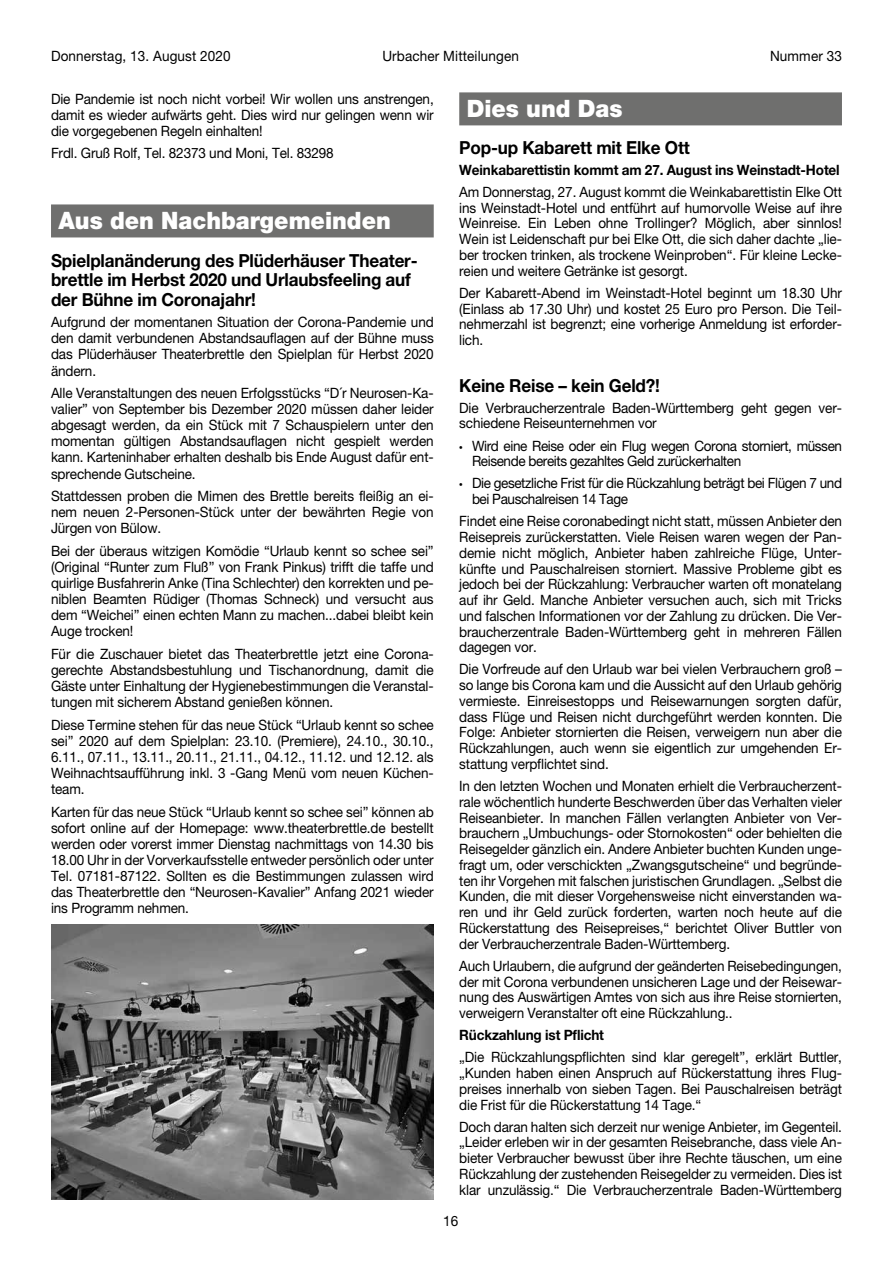
<style>
.page{position:relative;width:893px;height:1263px;background:#fff}
.page>*{position:absolute;margin:0;border:0;box-sizing:border-box;transform-origin:0 0}
.t1{font:900 24px "Helvetica Neue LT Pro";color:#fff;scale:.95 1}
.t2{font:700 18px/19.8px "Helvetica Neue LT Pro";letter-spacing:-.01em;color:#000;scale:.95 1}
.t3{font:14.25px/15.8px "Helvetica Neue LT Pro";letter-spacing:-.01em;color:#000;text-align:justify;scale:.95 1}
.t4{font:14.25px/15.8px "Helvetica Neue LT Pro";letter-spacing:-.03em;color:#000;scale:.95 1}
.t5{font:700 14.25px "Helvetica Neue LT Pro";letter-spacing:-.01em;color:#000;scale:.95 1}
.t6{font:14.25px "Helvetica Neue LT Pro";letter-spacing:.01em;color:#000;scale:.95 1}
.s1{font-family:"Myriad Pro";font-size:13.5px}
</style>
<div class="page">
<div style="left:459px;top:92px;width:383px;height:33px;background:#6f6f6e"></div>
<div style="left:51px;top:204px;width:383px;height:33px;background:#6f6f6e"></div>
<img style="left:51px;top:924px;width:383px;height:275px">
<p class="t6" style="left:51px;top:48px;width:191px">Donnerstag, 13. August 2020</p>
<p class="t6" style="left:382px;top:48px;width:145px">Urbacher Mitteilungen</p>
<p class="t6" style="left:770px;top:48px;width:77px">Nummer 33</p>
<h1 class="t1" style="left:467px;top:94px;width:166px">Dies und Das</h1>
<p class="t2" style="left:459px;top:137px;width:244px">Pop-up Kabarett mit Elke Ott</p>
<p class="t5" style="left:459px;top:161px;width:402px">Weinkabarettistin kommt am 27. August ins Weinstadt-Hotel</p>
<p class="t3" style="left:459px;top:184px;width:404px">Am Donnerstag, 27. August kommt die Weinkabarettistin Elke Ott ins Weinstadt-Hotel und entführt auf humorvolle Weise auf ihre Weinreise. Ein Leben ohne Trollinger? Möglich, aber sinnlos!<br>Wein ist Leidenschaft pur bei Elke Ott, die sich daher dachte „lie&shy;ber trocken trinken, als trockene Weinproben“. Für kleine Lecke&shy;reien und weitere Getränke ist gesorgt.</p>
<p class="t3" style="left:459px;top:285px;width:404px">Der Kabarett-Abend im Weinstadt-Hotel beginnt um 18.30 Uhr (Einlass ab 17.30 Uhr) und kostet 25 Euro pro Person. Die Teil&shy;nehmerzahl ist begrenzt; eine vorherige Anmeldung ist erforder&shy;lich.</p>
<p class="t2" style="left:459px;top:375px;width:213px">Keine Reise – kein Geld?!</p>
<p class="t3" style="left:459px;top:400px;width:404px">Die Verbraucherzentrale Baden-Württemberg geht gegen ver&shy;schiedene Reiseunternehmen vor</p>
<p class="t4" style="left:472px;top:437px;width:391px;text-indent:-13px"><span class="s1">•</span> Wird eine Reise oder ein Flug wegen Corona storniert, müssen<br>Reisende bereits gezahltes Geld zurückerhalten</p>
<p class="t4" style="left:472px;top:475px;width:391px;text-indent:-13px"><span class="s1">•</span> Die gesetzliche Frist für die Rückzahlung beträgt bei Flügen 7 und bei Pauschalreisen 14 Tage</p>
<p class="t3" style="left:459px;top:513px;width:404px">Findet eine Reise coronabedingt nicht statt, müssen Anbieter den Reisepreis zurückerstatten. Viele Reisen waren wegen der Pan&shy;demie nicht möglich, Anbieter haben zahlreiche Flüge, Unter&shy;künfte und Pauschalreisen storniert. Massive Probleme gibt es jedoch bei der Rückzahlung: Verbraucher warten oft monatelang auf ihr Geld. Manche Anbieter versuchen auch, sich mit Tricks und falschen Informationen vor der Zahlung zu drücken. Die Ver&shy;braucherzentrale Baden-Württemberg geht in mehreren Fällen dagegen vor.</p>
<p class="t3" style="left:459px;top:661px;width:404px">Die Vorfreude auf den Urlaub war bei vielen Verbrauchern groß – so lange bis Corona kam und die Aussicht auf den Urlaub gehörig vermieste. Einreisestopps und Reisewarnungen sorgten dafür, dass Flüge und Reisen nicht durchgeführt werden konnten. Die Folge: Anbieter stornierten die Reisen, verweigern nun aber die Rückzahlungen, auch wenn sie eigentlich zur umgehenden Er&shy;stattung verpflichtet sind.</p>
<p class="t3" style="left:459px;top:778px;width:404px">In den letzten Wochen und Monaten erhielt die Verbraucherzent&shy;rale wöchentlich hunderte Beschwerden über das Verhalten vieler Reiseanbieter. In manchen Fällen verlangten Anbieter von Ver&shy;brauchern „Umbuchungs- oder Stornokosten“ oder behielten die Reisegelder gänzlich ein. Andere Anbieter buchten Kunden unge&shy;fragt um, oder verschickten „Zwangsgutscheine“ und begründe&shy;ten ihr Vorgehen mit falschen juristischen Grundlagen. „Selbst die Kunden, die mit dieser Vorgehensweise nicht einverstanden wa&shy;ren und ihr Geld zurück forderten, warten noch heute auf die Rückerstattung des Reisepreises,“ berichtet Oliver Buttler von der Verbraucherzentrale Baden-Württemberg.</p>
<p class="t3" style="left:459px;top:958px;width:404px">Auch Urlaubern, die aufgrund der geänderten Reisebedingungen, der mit Corona verbundenen unsicheren Lage und der Reisewar&shy;nung des Auswärtigen Amtes von sich aus ihre Reise stornierten, verweigern Veranstalter oft eine Rückzahlung..</p>
<p class="t5" style="left:459px;top:1026px;width:154px">Rückzahlung ist Pflicht</p>
<p class="t3" style="left:459px;top:1049px;width:404px">„Die Rückzahlungspflichten sind klar geregelt”, erklärt Buttler, „Kunden haben einen Anspruch auf Rückerstattung ihres Flug&shy;preises innerhalb von sieben Tagen. Bei Pauschalreisen beträgt die Frist für die Rückerstattung 14 Tage.“</p>
<p class="t3" style="left:459px;top:1118px;width:404px">Doch daran halten sich derzeit nur wenige Anbieter, im Gegenteil. „Leider erleben wir in der gesamten Reisebranche, dass viele An&shy;bieter Verbraucher bewusst über ihre Rechte täuschen, um eine Rückzahlung der zustehenden Reisegelder zu vermeiden. Dies ist klar unzulässig.“ Die Verbraucherzentrale Baden-Württemberg</p>
<p class="t3" style="left:51px;top:90px;width:404px">Die Pandemie ist noch nicht vorbei! Wir wollen uns anstrengen, damit es wieder aufwärts geht. Dies wird nur gelingen wenn wir die vorgegebenen Regeln einhalten!</p>
<p class="t3" style="left:51px;top:145px;width:299px">Frdl. Gruß Rolf, Tel. 82373 und Moni, Tel. 83298</p>
<h1 class="t1" style="left:58px;top:206px;width:351px">Aus den Nachbargemeinden</h1>
<p class="t2" style="left:51px;top:250px;width:387px">Spielplanänderung des Plüderhäuser Theater&shy;brettle im Herbst 2020 und Urlaubsfeeling auf der Bühne im Coronajahr!</p>
<p class="t3" style="left:51px;top:314px;width:404px">Aufgrund der momentanen Situation der Corona-Pandemie und den damit verbundenen Abstandsauflagen auf der Bühne muss das Plüderhäuser Theaterbrettle den Spielplan für Herbst 2020 ändern.</p>
<p class="t3" style="left:51px;top:385px;width:404px">Alle Veranstaltungen des neuen Erfolgsstücks “D´r Neurosen-Ka&shy;valier” von September bis Dezember 2020 müssen daher leider abgesagt werden, da ein Stück mit 7 Schauspielern unter den momentan gültigen Abstandsauflagen nicht gespielt werden kann. Karteninhaber erhalten deshalb bis Ende August dafür ent&shy;sprechende Gutscheine.</p>
<p class="t3" style="left:51px;top:488px;width:404px">Stattdessen proben die Mimen des Brettle bereits fleißig an ei&shy;nem neuen 2-Personen-Stück unter der bewährten Regie von Jürgen von Bülow.</p>
<p class="t3" style="left:51px;top:542px;width:404px">Bei der überaus witzigen Komödie “Urlaub kennt so schee sei” (Original “Runter zum Fluß” von Frank Pinkus) trifft die taffe und quirlige Busfahrerin Anke (Tina Schlechter) den korrekten und pe&shy;niblen Beamten Rüdiger (Thomas Schneck) und versucht aus dem “Weichei” einen echten Mann zu machen...dabei bleibt kein Auge trocken!</p>
<p class="t3" style="left:51px;top:645px;width:404px">Für die Zuschauer bietet das Theaterbrettle jetzt eine Corona&shy;gerechte Abstandsbestuhlung und Tischanordnung, damit die Gäste unter Einhaltung der Hygienebestimmungen die Veranstal&shy;tungen mit sicherem Abstand genießen können.</p>
<p class="t3" style="left:51px;top:716px;width:404px">Diese Termine stehen für das neue Stück “Urlaub kennt so schee sei” 2020 auf dem Spielplan: 23.10. (Premiere), 24.10., 30.10., 6.11., 07.11., 13.11., 20.11., 21.11., 04.12., 11.12. und 12.12. als Weihnachtsaufführung inkl. 3 -Gang Menü vom neuen Küchen&shy;team.</p>
<p class="t3" style="left:51px;top:803px;width:404px">Karten für das neue Stück “Urlaub kennt so schee sei” können ab sofort online auf der Homepage: www.theaterbrettle.de bestellt werden oder vorerst immer Dienstag nachmittags von 14.30 bis 18.00 Uhr in der Vorverkaufsstelle entweder persönlich oder unter Tel. 07181-87122. Sollten es die Bestimmungen zulassen wird das Theaterbrettle den “Neurosen-Kavalier” Anfang 2021 wieder ins Programm nehmen.</p>
<p class="t3" style="left:443px;top:1213px;width:17px">16</p>
</div>
